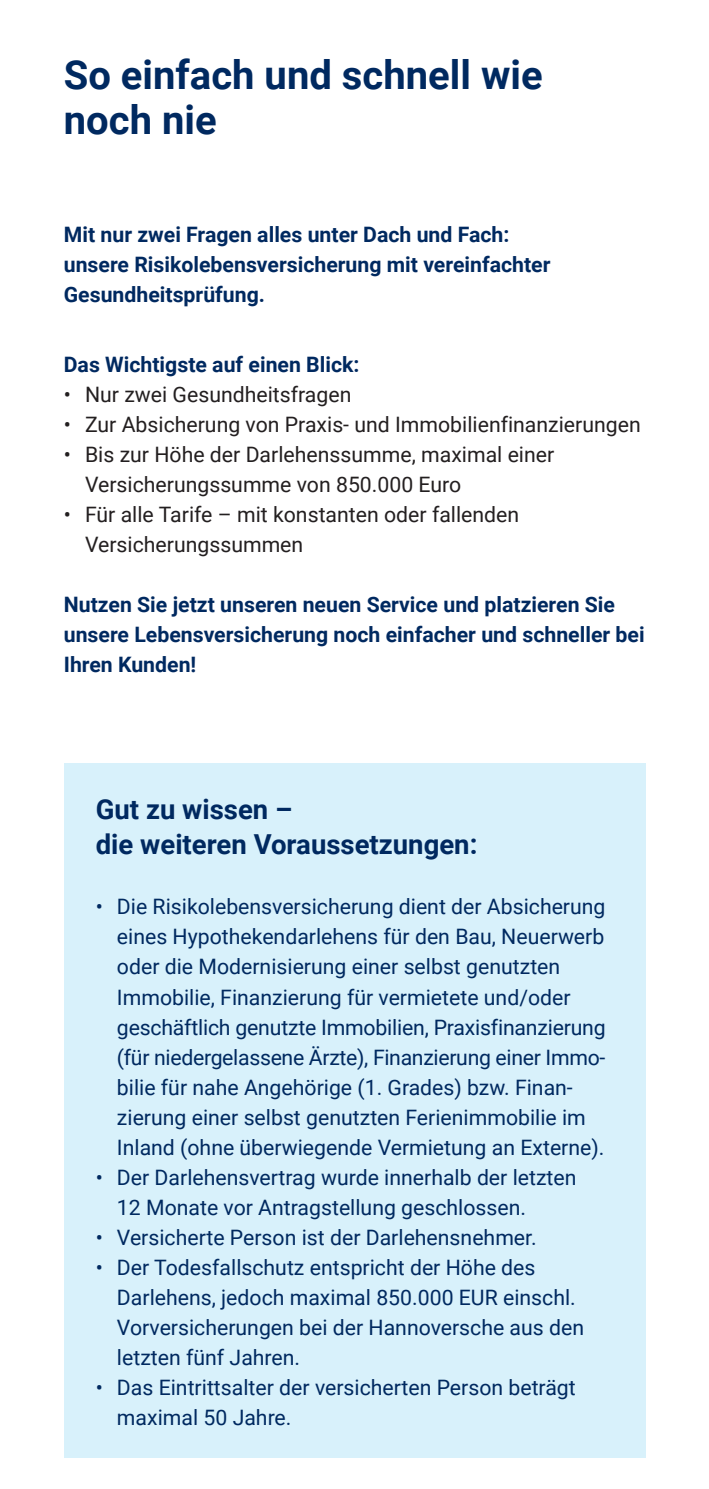
<style>
.page{position:relative;width:709px;height:1489px;background:#fff}
.page>*{position:absolute;margin:0;border:0;box-sizing:border-box;transform-origin:0 0}
.Headline_Größe_3{font:700 40px/45px "Roboto";color:#002960}
.Headline_Größe_4{font:700 27.5px/35px "Roboto";color:#002960}
.Copytext{font:21.25px/30px "Roboto";color:#002960}
.Subheadline{font:700 21.25px/30px "Roboto";color:#002960}
.Copytext-2{font:21.25px/30px "Roboto";color:#231f20}
</style>
<div class="page">
<div style="left:64px;top:763px;width:581px;height:693px;background:#d8f1fb"></div>
<p class="Headline_Größe_3" style="left:64px;top:50px;width:480px">So einfach und schnell wie noch nie</p>
<p class="Subheadline" style="left:64px;top:219px;width:488px">Mit nur zwei Fragen alles unter Dach und Fach: unsere Risikolebensversicherung mit vereinfachter<br>Gesundheitsprüfung.</p>
<p class="Subheadline" style="left:64px;top:349px;width:297px">Das Wichtigste auf einen Blick:</p>
<p class="Copytext-2" style="left:64px;top:379px;width:289px">• Nur zwei Gesundheitsfragen</p>
<p class="Copytext-2" style="left:64px;top:409px;width:578px">• Zur Absicherung von Praxis- und Immobilienfinanzierungen</p>
<p class="Copytext-2" style="left:85px;top:439px;width:470px;text-indent:-21px">• Bis zur Höhe der Darlehenssumme, maximal einer<br>Versicherungssumme von 850.000 Euro</p>
<p class="Copytext-2" style="left:85px;top:499px;width:436px;text-indent:-21px">• Für alle Tarife – mit konstanten oder fallenden<br>Versicherungssummen</p>
<p class="Subheadline" style="left:64px;top:589px;width:582px">Nutzen Sie jetzt unseren neuen Service und platzieren Sie unsere Lebensversicherung noch einfacher und schneller bei<br>Ihren Kunden!</p>
<p class="Headline_Größe_4" style="left:96px;top:791px;width:383px">Gut zu wissen –<br>die weiteren Voraussetzungen:</p>
<p class="Copytext" style="left:117px;top:891px;width:490px;text-indent:-21px">• Die Risikolebensversicherung dient der Absicherung eines Hypothekendarlehens für den Bau, Neuerwerb oder die Modernisierung einer selbst genutzten Immobilie, Finanzierung für vermietete und/oder geschäftlich genutzte Immobilien, Praxisfinanzierung (für niedergelassene Ärzte), Finanzierung einer Immo&shy;bilie für nahe Angehörige (1. Grades) bzw. Finan&shy;zierung einer selbst genutzten Ferienimmobilie im Inland (ohne überwiegende Vermietung an Externe).</p>
<p class="Copytext" style="left:117px;top:1161px;width:461px;text-indent:-21px">• Der Darlehensvertrag wurde innerhalb der letzten<br>12 Monate vor Antragstellung geschlossen.</p>
<p class="Copytext" style="left:96px;top:1221px;width:442px">• Versicherte Person ist der Darlehensnehmer.</p>
<p class="Copytext" style="left:117px;top:1251px;width:468px;text-indent:-21px">• Der Todesfallschutz entspricht der Höhe des Darlehens, jedoch maximal 850.000 EUR einschl.<br>Vorversicherungen bei der Hannoversche aus den letzten fünf Jahren.</p>
<p class="Copytext" style="left:117px;top:1371px;width:460px;text-indent:-21px">• Das Eintrittsalter der versicherten Person beträgt maximal 50 Jahre.</p>
</div>
